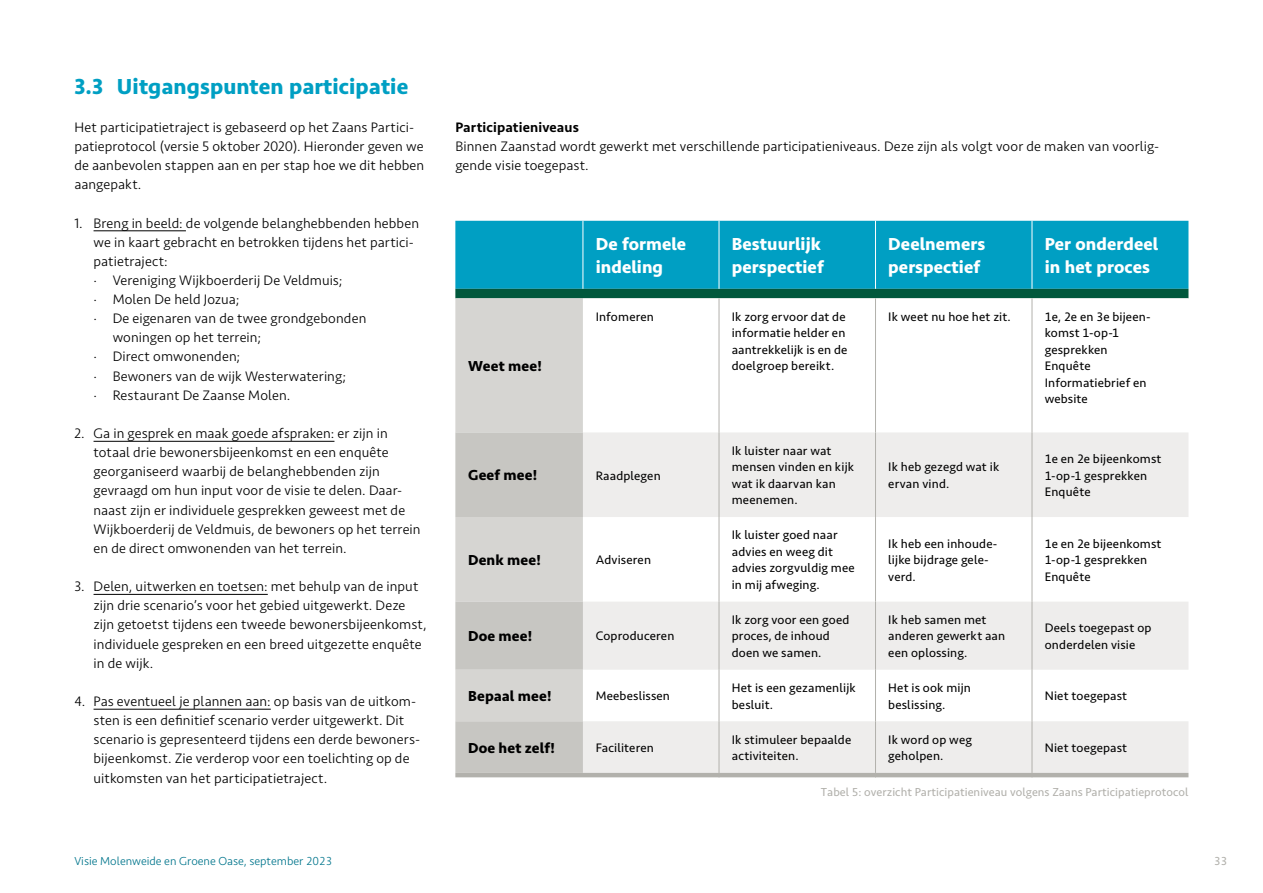
<style>
.page{position:relative;width:1263px;height:893px;background:#fff}
.page>*{position:absolute;margin:0;border:0;box-sizing:border-box;transform-origin:0 0}
.t1{font:700 22.5px "Seravek";letter-spacing:.005em;color:#009fc3}
.t2{font:700 18px/22.5px "Seravek";letter-spacing:.01em;color:#fff}
.t3{font:700 15px "Seravek";letter-spacing:.01em;color:#000}
.t4{font:300 14.25px/19.2px "Seravek";letter-spacing:.01em;color:#000}
.t5{font:500 14.25px "Seravek";letter-spacing:.01em;color:#000}
.t6{font:12.75px/16.5px "Seravek";letter-spacing:.015em;color:#000}
.t7{font:12px "Seravek";letter-spacing:.005em;color:#b2b1ac}
.t8{font:300 12px "Seravek";color:#00758c}
</style>
<div class="page">
<hr style="left:94px;top:231px;width:92px;height:1px;background:#000">
<hr style="left:94px;top:441px;width:240px;height:1px;background:#000">
<hr style="left:94px;top:594px;width:174px;height:1px;background:#000">
<hr style="left:94px;top:709px;width:177px;height:1px;background:#000">
<div style="left:455px;top:221px;width:733px;height:68px;background:#009fc3"></div>
<div style="left:455px;top:289px;width:733px;height:9px;background:#00583c"></div>
<div style="left:455px;top:298px;width:128px;height:134px;background:#d6d5d2"></div>
<hr style="left:719px;top:298px;width:1px;height:134px;background:#b2b1ac">
<hr style="left:875px;top:298px;width:1px;height:134px;background:#b2b1ac">
<hr style="left:1032px;top:298px;width:1px;height:134px;background:#b2b1ac">
<svg style="left:455px;top:432px;width:733px;height:345px"></svg>
<hr style="left:582px;top:221px;width:1px;height:68px;background:#fff">
<hr style="left:719px;top:221px;width:1px;height:68px;background:#fff">
<hr style="left:875px;top:221px;width:1px;height:68px;background:#fff">
<hr style="left:1032px;top:221px;width:1px;height:68px;background:#fff">
<h1 class="t1" style="left:74px;top:72px;width:335px">3.3 Uitgangspunten participatie</h1>
<p class="t4" style="left:74px;top:118px;width:351px">Het participatietraject is gebaseerd op het Zaans Partici&shy;patieprotocol (versie 5 oktober 2020). Hieronder geven we de aanbevolen stappen aan en per stap hoe we dit hebben aangepakt.</p>
<p class="t4" style="left:74px;top:213px;width:346px">1. Breng in beeld: de volgende belanghebbenden hebben</p>
<p class="t4" style="left:94px;top:233px;width:322px">we in kaart gebracht en betrokken tijdens het partici-</p>
<p class="t4" style="left:94px;top:252px;width:76px">patietraject:</p>
<p class="t4" style="left:94px;top:271px;width:250px">· Vereniging Wijkboerderij De Veldmuis;</p>
<p class="t4" style="left:94px;top:290px;width:147px">· Molen De held Jozua;</p>
<p class="t4" style="left:94px;top:309px;width:274px">· De eigenaren van de twee grondgebonden</p>
<p class="t4" style="left:113px;top:328px;width:150px">woningen op het terrein;</p>
<p class="t4" style="left:94px;top:347px;width:148px">· Direct omwonenden;</p>
<p class="t4" style="left:94px;top:366px;width:254px">· Bewoners van de wijk Westerwatering;</p>
<p class="t4" style="left:94px;top:386px;width:198px">· Restaurant De Zaanse Molen.</p>
<p class="t4" style="left:94px;top:424px;width:329px;text-indent:-19px">2. Ga in gesprek en maak goede afspraken: er zijn in totaal drie bewonersbijeenkomst en een enquête georganiseerd waarbij de belanghebbenden zijn gevraagd om hun input voor de visie te delen. Daar&shy;naast zijn er individuele gesprekken geweest met de Wijkboerderij de Veldmuis, de bewoners op het terrein en de direct omwonenden van het terrein.</p>
<p class="t4" style="left:94px;top:577px;width:334px;text-indent:-19px">3. Delen, uitwerken en toetsen: met behulp van de input zijn drie scenario’s voor het gebied uitgewerkt. Deze zijn getoetst tijdens een tweede bewonersbijeenkomst, individuele gespreken en een breed uitgezette enquête in de wijk.</p>
<p class="t4" style="left:94px;top:692px;width:328px;text-indent:-19px">4. Pas eventueel je plannen aan: op basis van de uitkom&shy;sten is een definitief scenario verder uitgewerkt. Dit scenario is gepresenteerd tijdens een derde bewoners&shy;bijeenkomst. Zie verderop voor een toelichting op de uitkomsten van het participatietraject.</p>
<p class="t5" style="left:455px;top:118px;width:125px">Participatieniveaus</p>
<p class="t4" style="left:455px;top:137px;width:705px">Binnen Zaanstad wordt gewerkt met verschillende participatieniveaus. Deze zijn als volgt voor de maken van voorlig&shy;gende visie toegepast.</p>
<p class="t3" style="left:468px;top:357px;width:76px">Weet mee!</p>
<p class="t2" style="left:596px;top:233px;width:92px">De formele indeling</p>
<p class="t2" style="left:732px;top:233px;width:94px">Bestuurlijk perspectief</p>
<p class="t2" style="left:888px;top:233px;width:98px">Deelnemers perspectief</p>
<p class="t2" style="left:1045px;top:233px;width:115px">Per onderdeel in het proces</p>
<p class="t6" style="left:596px;top:308px;width:60px">Infomeren</p>
<p class="t6" style="left:732px;top:308px;width:117px">Ik zorg ervoor dat de informatie helder en aantrekkelijk is en de doelgroep bereikt.</p>
<p class="t6" style="left:888px;top:308px;width:124px">Ik weet nu hoe het zit.</p>
<p class="t6" style="left:1045px;top:308px;width:107px">1e, 2e en 3e bijeen&shy;komst 1-op-1 gesprekken<br>Enquête<br>Informatiebrief en website</p>
<p class="t3" style="left:468px;top:466px;width:71px">Geef mee!</p>
<p class="t6" style="left:596px;top:467px;width:67px">Raadplegen</p>
<p class="t3" style="left:468px;top:551px;width:75px">Denk mee!</p>
<p class="t6" style="left:596px;top:552px;width:57px">Adviseren</p>
<p class="t3" style="left:468px;top:627px;width:66px">Doe mee!</p>
<p class="t6" style="left:596px;top:628px;width:80px">Coproduceren</p>
<p class="t6" style="left:732px;top:442px;width:124px">Ik luister naar wat mensen vinden en kijk wat ik daarvan kan meenemen.</p>
<p class="t6" style="left:888px;top:459px;width:112px">Ik heb gezegd wat ik ervan vind.</p>
<p class="t6" style="left:1045px;top:451px;width:118px">1e en 2e bijeenkomst<br>1-op-1 gesprekken<br>Enquête</p>
<p class="t6" style="left:732px;top:527px;width:124px">Ik luister goed naar advies en weeg dit advies zorgvuldig mee in mij afweging.</p>
<p class="t6" style="left:888px;top:535px;width:111px">Ik heb een inhoude&shy;lijke bijdrage gele&shy;verd.</p>
<p class="t6" style="left:1045px;top:535px;width:118px">1e en 2e bijeenkomst<br>1-op-1 gesprekken<br>Enquête</p>
<p class="t6" style="left:732px;top:612px;width:119px">Ik zorg voor een goed proces, de inhoud doen we samen.</p>
<p class="t6" style="left:888px;top:612px;width:118px">Ik heb samen met anderen gewerkt aan een oplossing.</p>
<p class="t6" style="left:1045px;top:620px;width:108px">Deels toegepast op onderdelen visie</p>
<p class="t3" style="left:468px;top:687px;width:85px">Bepaal mee!</p>
<p class="t6" style="left:596px;top:688px;width:76px">Meebeslissen</p>
<p class="t6" style="left:732px;top:680px;width:126px">Het is een gezamenlijk besluit.</p>
<p class="t6" style="left:888px;top:680px;width:84px">Het is ook mijn beslissing.</p>
<p class="t6" style="left:1045px;top:688px;width:84px">Niet toegepast</p>
<p class="t3" style="left:468px;top:738px;width:89px">Doe het zelf!</p>
<p class="t6" style="left:596px;top:739px;width:60px">Faciliteren</p>
<p class="t6" style="left:732px;top:731px;width:121px">Ik stimuleer bepaalde activiteiten.</p>
<p class="t6" style="left:888px;top:731px;width:85px">Ik word op weg geholpen.</p>
<p class="t6" style="left:1045px;top:739px;width:84px">Niet toegepast</p>
<p class="t7" style="left:821px;top:785px;width:369px">Tabel 5: overzicht Participatieniveau volgens Zaans Participatieprotocol</p>
<p class="t8" style="left:74px;top:854px;width:260px">Visie Molenweide en Groene Oase, september 2023</p>
<p class="t7" style="left:1214px;top:854px;width:15px">33</p>
</div>
